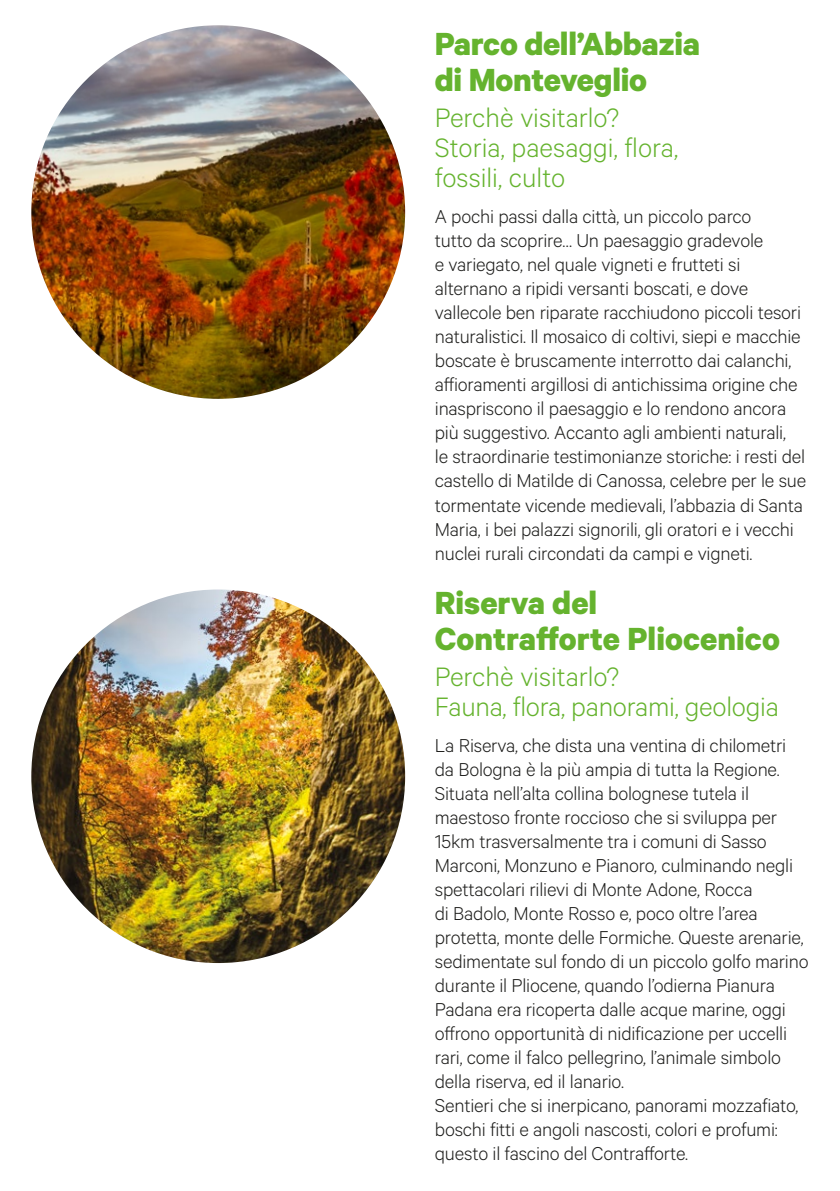
<style>
.page{position:relative;width:840px;height:1191px;background:#fff}
.page>*{position:absolute;margin:0;border:0;box-sizing:border-box;transform-origin:0 0}
.t1{font:700 36px/36px "Calibre";letter-spacing:-.005em;color:#65b32e}
.t2{font:300 30px/30px "Calibre";color:#65b32e}
.t3{font:300 21px/24px "Calibre";letter-spacing:-.01em;color:#1d1d1b}
</style>
<div class="page">
<img style="left:31px;top:25px;width:374px;height:374px;border-radius:187px">
<img style="left:31px;top:589px;width:374px;height:374px;border-radius:187px">
<h1 class="t1" style="left:434px;top:25px;width:267px">Parco dell’Abbazia di Monteveglio</h1>
<h2 class="t2" style="left:434px;top:102px;width:245px">Perchè visitarlo?<br>Storia, paesaggi, flora, fossili, culto</h2>
<p class="t3" style="left:434px;top:204px;width:373px">A pochi passi dalla città, un piccolo parco<br>tutto da scoprire… Un paesaggio gradevole<br>e variegato, nel quale vigneti e frutteti si alternano a ripidi versanti boscati, e dove vallecole ben riparate racchiudono piccoli tesori naturalistici. Il mosaico di coltivi, siepi e macchie boscate è bruscamente interrotto dai calanchi, affioramenti argillosi di antichissima origine che inaspriscono il paesaggio e lo rendono ancora più suggestivo. Accanto agli ambienti naturali,<br>le straordinarie testimonianze storiche: i resti del castello di Matilde di Canossa, celebre per le sue tormentate vicende medievali, l’abbazia di Santa Maria, i bei palazzi signorili, gli oratori e i vecchi nuclei rurali circondati da campi e vigneti.</p>
<h1 class="t1" style="left:434px;top:583px;width:346px">Riserva del<br>Contrafforte Pliocenico</h1>
<h2 class="t2" style="left:434px;top:660px;width:345px">Perchè visitarlo?<br>Fauna, flora, panorami, geologia</h2>
<p class="t3" style="left:434px;top:732px;width:375px">La Riserva, che dista una ventina di chilometri da Bologna è la più ampia di tutta la Regione.<br>Situata nell’alta collina bolognese tutela il maestoso fronte roccioso che si sviluppa per 15km trasversalmente tra i comuni di Sasso Marconi, Monzuno e Pianoro, culminando negli spettacolari rilievi di Monte Adone, Rocca<br>di Badolo, Monte Rosso e, poco oltre l’area protetta, monte delle Formiche. Queste arenarie, sedimentate sul fondo di un piccolo golfo marino durante il Pliocene, quando l’odierna Pianura Padana era ricoperta dalle acque marine, oggi offrono opportunità di nidificazione per uccelli rari, come il falco pellegrino, l’animale simbolo della riserva, ed il lanario.<br>Sentieri che si inerpicano, panorami mozzafiato, boschi fitti e angoli nascosti, colori e profumi: questo il fascino del Contrafforte.</p>
</div>
